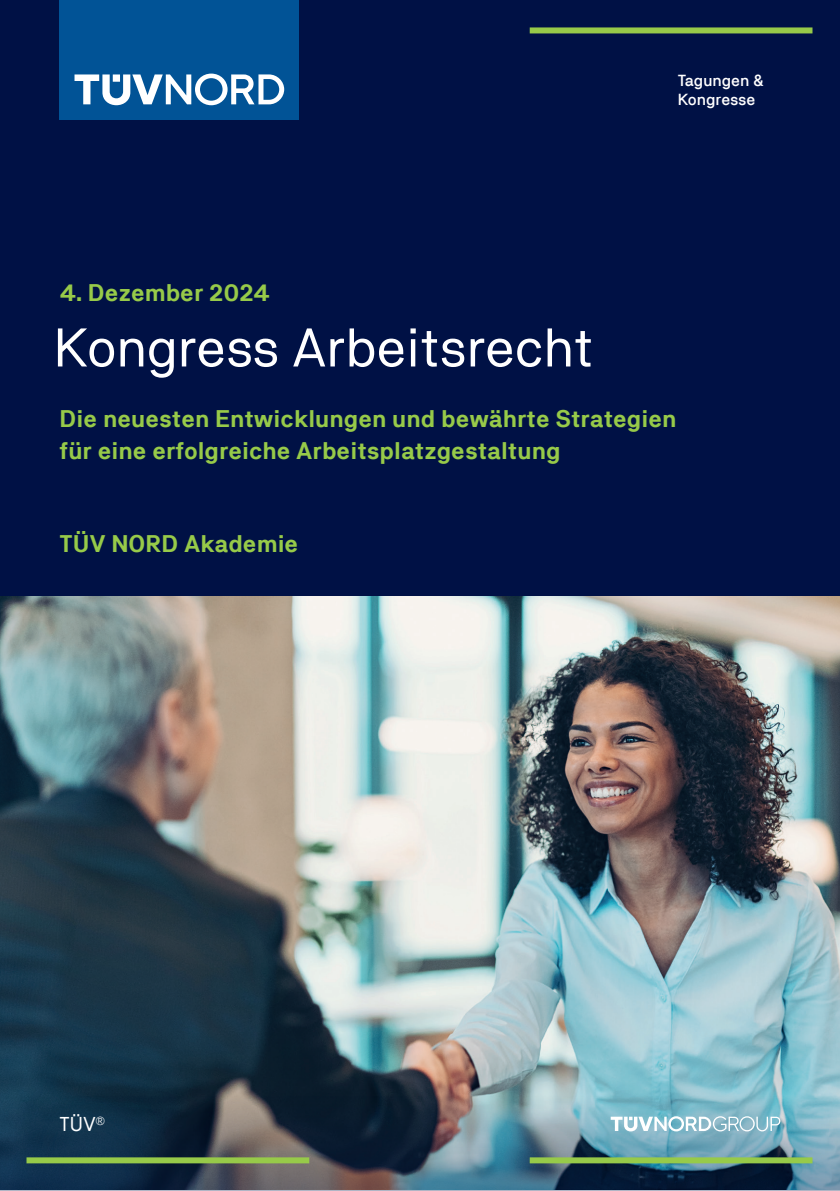
<style>
.page{position:relative;width:840px;height:1191px;background:#fff}
.page>*{position:absolute;margin:0;border:0;box-sizing:border-box;transform-origin:0 0}
.t1{font:54px "TNG Pro";color:#fff}
.t2{font:700 24px/32px "TNG Pro";color:#97ca49}
.t3{font:20px "TNG Pro";color:#fff}
.t4{font:500 16px/19.2px "TNG Pro";color:#fff}
</style>
<div class="page">
<img style="left:0;top:595px;width:839px;height:500px">
<img style="left:0;top:1095px;width:839px;height:96px">
<div style="left:0;top:0;width:839px;height:595px;background:#001145"></div>
<div style="left:60px;top:0;width:239px;height:119px;background:#015396"></div>
<svg style="left:74px;top:74px;width:210px;height:31px"></svg>
<svg style="left:610px;top:1116px;width:170px;height:15px"></svg>
<div style="left:26px;top:1157px;width:283px;height:6px;background:#97ca49"></div>
<div style="left:529px;top:1157px;width:283px;height:6px;background:#97ca49"></div>
<div style="left:529px;top:27px;width:283px;height:6px;background:#97ca49"></div>
<p class="t2" style="left:60px;top:276px;width:212px">4. Dezember 2024</p>
<p class="t4" style="left:677px;top:70px;width:87px">Tagungen &amp;<br>Kongresse</p>
<h1 class="t1" style="left:54px;top:315px;width:540px">Kongress Arbeitsrecht</h1>
<p class="t2" style="left:60px;top:402px;width:618px">Die neuesten Entwicklungen und bewährte Strategien für eine erfolgreiche Arbeitsplatzgestaltung</p>
<p class="t2" style="left:60px;top:527px;width:240px">TÜV NORD Akademie</p>
<p class="t3" style="left:60px;top:1112px;width:47px">TÜV<sup>®</sup></p>
</div>
